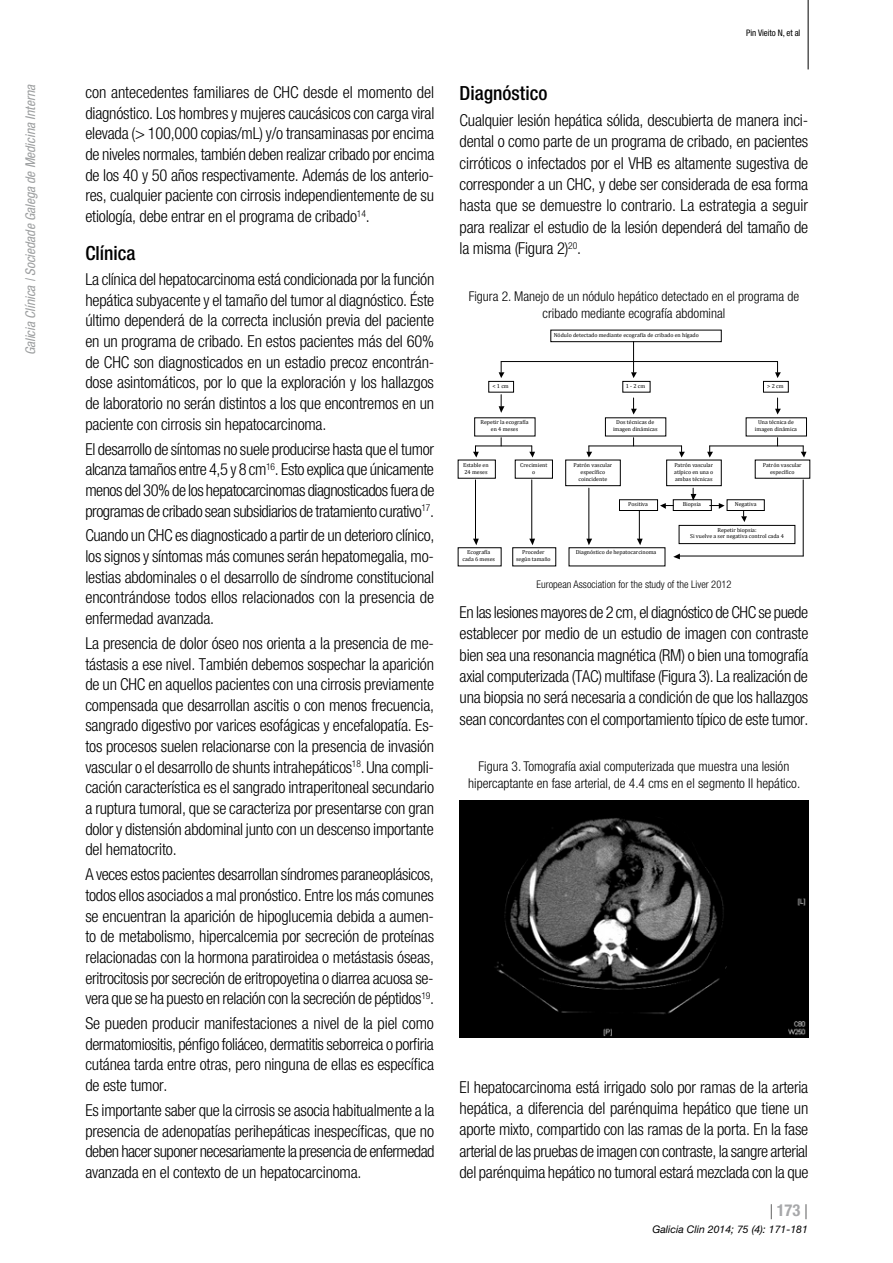
<style>
.page{position:relative;width:893px;height:1263px;background:#fff}
.page>*{position:absolute;margin:0;border:0;box-sizing:border-box;transform-origin:0 0}
.t1{font:500 condensed 19.5px "Helvetica Neue";color:#000}
.t2{font:300 condensed 16.5px/20.7px "Helvetica Neue";letter-spacing:-.01em;color:#000;text-align:justify}
.t3{font:700 condensed 16.5px "Helvetica Neue";color:#a7a8aa}
.t4{font:300 condensed 13.5px/17px "Helvetica Neue";color:#000;text-align:center}
.t5{font:italic condensed 13.5px "Helvetica Neue";color:#9c9e9f}
.t6{font:300 condensed 10.5px "Helvetica Neue";color:#000}
.t7{font:italic 10.5px "Helvetica Neue";color:#000}
.t8{font:condensed 9px "Helvetica Neue";letter-spacing:-.01em;color:#000}
.t9{font:5.85px/6.6px "Cambria";color:#000;text-align:center}
.s1{font-weight:100;font-stretch:normal;font-size:15px;color:#000}
</style>
<div class="page">
<hr style="left:808px;top:0;width:1px;height:69px;background:#000">
<div style="left:550px;top:330px;width:172px;height:12px;border:1px solid #000"></div>
<hr style="left:501px;top:361px;width:276px;height:1px;background:#000">
<hr style="left:633px;top:342px;width:1px;height:30px;background:#000">
<svg style="left:631px;top:372px;width:6px;height:6px"></svg>
<svg style="left:775px;top:361px;width:6px;height:17px"></svg>
<svg style="left:499px;top:361px;width:5px;height:17px"></svg>
<div style="left:488px;top:381px;width:26px;height:12px;border:1px solid #000"></div>
<div style="left:763px;top:381px;width:26px;height:12px;border:1px solid #000"></div>
<div style="left:622px;top:381px;width:28px;height:12px;border:1px solid #000"></div>
<svg style="left:499px;top:395px;width:5px;height:18px"></svg>
<svg style="left:631px;top:398px;width:6px;height:16px"></svg>
<svg style="left:775px;top:398px;width:6px;height:16px"></svg>
<hr style="left:475px;top:445px;width:57px;height:1px;background:#000">
<svg style="left:473px;top:446px;width:6px;height:11px"></svg>
<svg style="left:529px;top:446px;width:6px;height:11px"></svg>
<hr style="left:475px;top:480px;width:1px;height:59px;background:#000">
<svg style="left:473px;top:539px;width:6px;height:6px"></svg>
<hr style="left:531px;top:480px;width:1px;height:59px;background:#000">
<svg style="left:529px;top:539px;width:6px;height:6px"></svg>
<hr style="left:589px;top:445px;width:92px;height:1px;background:#000">
<svg style="left:586px;top:446px;width:6px;height:11px"></svg>
<svg style="left:679px;top:446px;width:6px;height:11px"></svg>
<div style="left:565px;top:460px;width:56px;height:26px;border:1px solid #000"></div>
<hr style="left:588px;top:488px;width:1px;height:51px;background:#000">
<svg style="left:586px;top:539px;width:6px;height:6px"></svg>
<div style="left:666px;top:460px;width:56px;height:26px;border:1px solid #000"></div>
<hr style="left:710px;top:445px;width:93px;height:1px;background:#000">
<svg style="left:707px;top:446px;width:6px;height:11px"></svg>
<svg style="left:801px;top:446px;width:5px;height:11px"></svg>
<hr style="left:679px;top:556px;width:124px;height:1px;background:#000">
<svg style="left:673px;top:553px;width:7px;height:6px"></svg>
<hr style="left:803px;top:480px;width:1px;height:76px;background:#000">
<svg style="left:691px;top:488px;width:5px;height:11px"></svg>
<div style="left:673px;top:499px;width:39px;height:12px;border:1px solid #000"></div>
<svg style="left:660px;top:503px;width:13px;height:6px"></svg>
<div style="left:619px;top:499px;width:39px;height:12px;border:1px solid #000"></div>
<svg style="left:637px;top:510px;width:6px;height:35px"></svg>
<svg style="left:710px;top:503px;width:15px;height:6px"></svg>
<div style="left:727px;top:499px;width:38px;height:12px;border:1px solid #000"></div>
<svg style="left:741px;top:510px;width:6px;height:12px"></svg>
<div style="left:679px;top:525px;width:116px;height:19px;border:1px solid #000"></div>
<img style="left:460px;top:800px;width:348px;height:237px">
<p class="t8" style="left:746px;top:27px;width:56px">Pin Vieito N, et al</p>
<p class="t5" style="left:23px;top:355px;width:273px;rotate:-90deg">Galicia Clínica | Sociedade Galega de Medicina Interna</p>
<p class="t1" style="left:460px;top:82px;width:89px">Diagnóstico</p>
<p class="t2" style="left:85px;top:82px;width:351px">con antecedentes familiares de CHC desde el momento del diagnóstico. Los hombres y mujeres caucásicos con carga viral elevada (&gt; 100,000 copias/mL) y/o transaminasas por encima de niveles normales, también deben realizar cribado por encima de los 40 y 50 años respectivamente. Además de los anterio&shy;res, cualquier paciente con cirrosis independientemente de su etiología, debe entrar en el programa de cribado<sup>14</sup>.</p>
<p class="t1" style="left:85px;top:242px;width:52px">Clínica</p>
<p class="t2" style="left:85px;top:269px;width:350px">La clínica del hepatocarcinoma está condicionada por la función hepática subyacente y el tamaño del tumor al diagnóstico. Éste último dependerá de la correcta inclusión previa del paciente en un programa de cribado. En estos pacientes más del 60% de CHC son diagnosticados en un estadio precoz encontrán&shy;dose asintomáticos, por lo que la exploración y los hallazgos de laboratorio no serán distintos a los que encontremos en un paciente con cirrosis sin hepatocarcinoma.</p>
<p class="t2" style="left:85px;top:438px;width:350px">El desarrollo de síntomas no suele producirse hasta que el tumor alcanza tamaños entre 4,5 y 8 cm<sup>16</sup>. Esto explica que únicamente menos del 30% de los hepatocarcinomas diagnosticados fuera de programas de cribado sean subsidiarios de tratamiento curativo<sup>17</sup>.</p>
<p class="t2" style="left:85px;top:525px;width:350px">Cuando un CHC es diagnosticado a partir de un deterioro clínico, los signos y síntomas más comunes serán hepatomegalia, mo&shy;lestias abdominales o el desarrollo de síndrome constitucional encontrándose todos ellos relacionados con la presencia de enfermedad avanzada.</p>
<p class="t2" style="left:85px;top:633px;width:350px">La presencia de dolor óseo nos orienta a la presencia de me&shy;tástasis a ese nivel. También debemos sospechar la aparición de un CHC en aquellos pacientes con una cirrosis previamente compensada que desarrollan ascitis o con menos frecuencia, sangrado digestivo por varices esofágicas y encefalopatía. Es&shy;tos procesos suelen relacionarse con la presencia de invasión vascular o el desarrollo de shunts intrahepáticos<sup>18</sup>.Una compli&shy;cación característica es el sangrado intraperitoneal secundario a ruptura tumoral, que se caracteriza por presentarse con gran dolor y distensión abdominal junto con un descenso importante del hematocrito.</p>
<p class="t2" style="left:85px;top:864px;width:350px">A veces estos pacientes desarrollan síndromes paraneoplásicos, todos ellos asociados a mal pronóstico. Entre los más comunes se encuentran la aparición de hipoglucemia debida a aumen&shy;to de metabolismo, hipercalcemia por secreción de proteínas relacionadas con la hormona paratiroidea o metástasis óseas, eritrocitosis por secreción de eritropoyetina o diarrea acuosa se&shy;vera que se ha puesto en relación con la secreción de péptidos<sup>19</sup>.</p>
<p class="t2" style="left:85px;top:1013px;width:350px">Se pueden producir manifestaciones a nivel de la piel como dermatomiositis, pénfigo foliáceo, dermatitis seborreica o porfiria cutánea tarda entre otras, pero ninguna de ellas es específica de este tumor.</p>
<p class="t2" style="left:85px;top:1100px;width:351px">Es importante saber que la cirrosis se asocia habitualmente a la presencia de adenopatías perihepáticas inespecíficas, que no deben hacer suponer necesariamente la presencia de enfermedad avanzada en el contexto de un hepatocarcinoma.</p>
<p class="t2" style="left:460px;top:109px;width:350px;line-height:21.3px">Cualquier lesión hepática sólida, descubierta de manera inci&shy;dental o como parte de un programa de cribado, en pacientes cirróticos o infectados por el VHB es altamente sugestiva de corresponder a un CHC, y debe ser considerada de esa forma hasta que se demuestre lo contrario. La estrategia a seguir para realizar el estudio de la lesión dependerá del tamaño de la misma (Figura 2)<sup>20</sup>.</p>
<p class="t4" style="left:469px;top:287px;width:332px">Figura 2. Manejo de un nódulo hepático detectado en el programa de cribado mediante ecografía abdominal</p>
<p class="t9" style="left:554px;top:332px;width:147px">Nódulo detectado mediante ecografía de cribado en hígado</p>
<p class="t9" style="left:492px;top:382px;width:18px">&lt; 1 cm</p>
<p class="t9" style="left:626px;top:382px;width:21px">1 --‐ 2 cm</p>
<p class="t9" style="left:767px;top:382px;width:18px">&gt; 2 cm</p>
<p class="t9" style="left:480px;top:418px;width:50px;line-height:7.5px">Repetir la ecografía en 4 meses</p>
<p class="t9" style="left:613px;top:418px;width:46px;line-height:7.5px">Dos técnicas de imagen dinámicas</p>
<p class="t9" style="left:755px;top:418px;width:44px;line-height:7.5px">Una técnica de imagen dinámica</p>
<p class="t9" style="left:463px;top:462px;width:27px;text-align:left">Estable en<br>24 meses</p>
<p class="t9" style="left:520px;top:462px;width:29px">Crecimient o</p>
<p class="t9" style="left:573px;top:462px;width:40px">Patrón vascular específico</p>
<p class="t9" style="left:578px;top:476px;width:30px">coincidente</p>
<p class="t9" style="left:674px;top:462px;width:41px;text-align:left">Patrón vascular atípico en una o</p>
<p class="t9" style="left:675px;top:476px;width:39px">ambas técnicas</p>
<p class="t9" style="left:763px;top:462px;width:40px">Patrón vascular específico</p>
<p class="t9" style="left:628px;top:501px;width:21px">Positiva</p>
<p class="t9" style="left:683px;top:501px;width:20px">Biopsia</p>
<p class="t9" style="left:735px;top:501px;width:23px">Negativa</p>
<p class="t9" style="left:690px;top:526px;width:95px">Repetir biopsia:<br>Si vuelve a ser negativa control cada 4</p>
<p class="t9" style="left:462px;top:548px;width:34px;line-height:7.5px">Ecografía cada 6 meses</p>
<p class="t9" style="left:516px;top:548px;width:36px;line-height:7.5px">Proceder según tamaño</p>
<p class="t9" style="left:576px;top:549px;width:82px">Diagnóstico de hepatocarcinoma</p>
<p class="t6" style="left:536px;top:578px;width:196px">European Association for the study of the Liver 2012</p>
<p class="t2" style="left:460px;top:601px;width:350px;line-height:21.3px">En las lesiones mayores de 2 cm, el diagnóstico de CHC se puede establecer por medio de un estudio de imagen con contraste bien sea una resonancia magnética (RM) o bien una tomografía axial computerizada (TAC) multifase (Figura 3). La realización de una biopsia no será necesaria a condición de que los hallazgos sean concordantes con el comportamiento típico de este tumor.</p>
<p class="t4" style="left:468px;top:758px;width:334px">Figura 3. Tomografía axial computerizada que muestra una lesión hipercaptante en fase arterial, de 4.4 cms en el segmento II hepático.</p>
<p class="t2" style="left:460px;top:1076px;width:350px;line-height:21.3px">El hepatocarcinoma está irrigado solo por ramas de la arteria hepática, a diferencia del parénquima hepático que tiene un aporte mixto, compartido con las ramas de la porta. En la fase arterial de las pruebas de imagen con contraste, la sangre arterial del parénquima hepático no tumoral estará mezclada con la que</p>
<p class="t3" style="left:770px;top:1200px;width:40px"><span class="s1">|</span> 173 <span class="s1">|</span></p>
<p class="t7" style="left:652px;top:1223px;width:157px">Galicia Clin 2014; 75 (4): 171-181</p>
</div>
